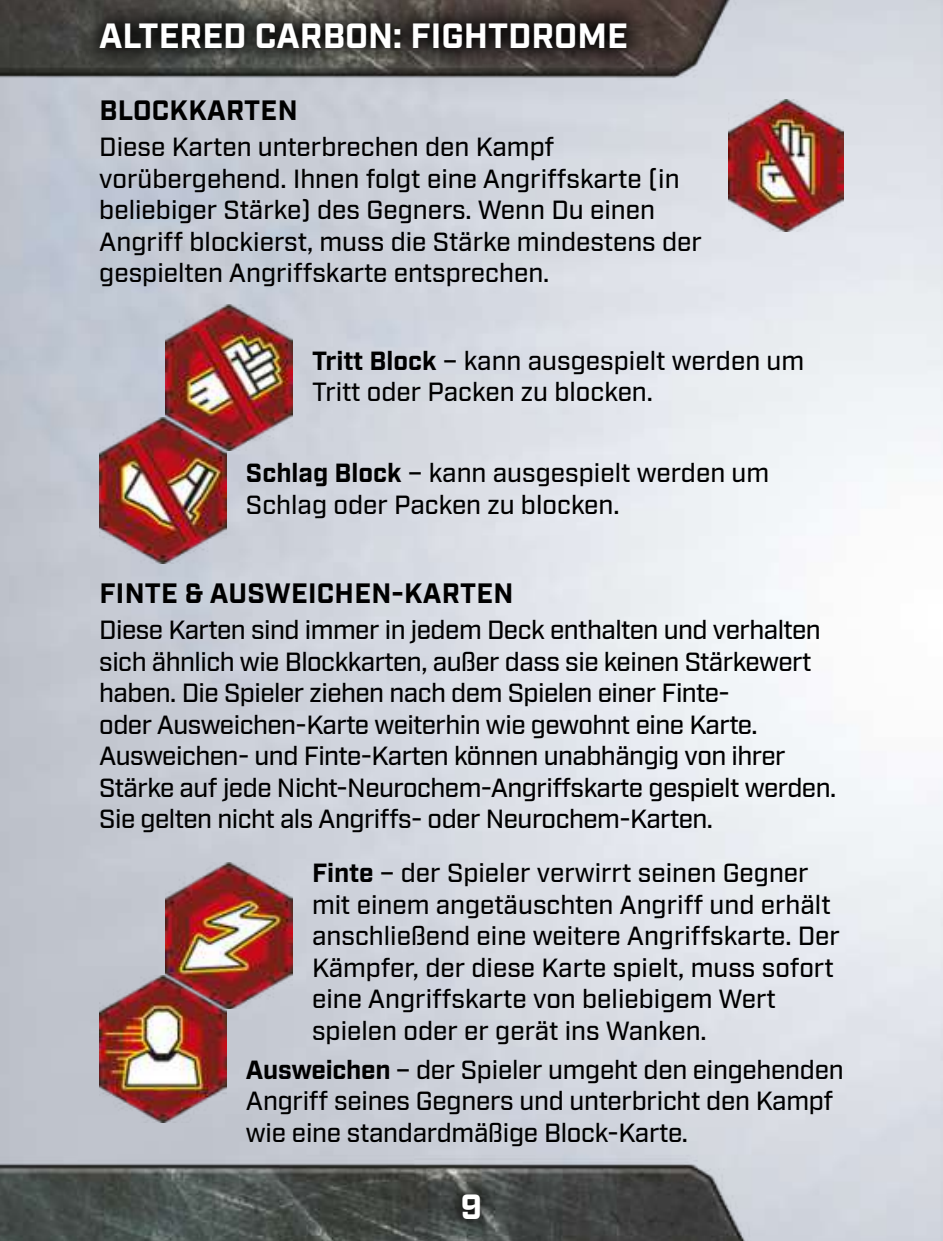
<style>
.page{position:relative;width:943px;height:1241px;background:#fff}
.page>*{position:absolute;margin:0;border:0;box-sizing:border-box;transform-origin:0 0}
.t1{font:700 35px "Industry";color:#fff}
.t2{font:700 28px "Industry";letter-spacing:.01em;color:#000}
.t3{font:500 26.25px/31.5px "Industry";letter-spacing:-.01em;color:#000}
.s1{font-weight:700}
</style>
<div class="page">
<img style="left:0;top:0;width:943px;height:1240px">
<img style="left:99px;top:975px;width:127px;height:146px">
<img style="left:165px;top:862px;width:127px;height:146px">
<img style="left:99px;top:417px;width:127px;height:146px">
<img style="left:165px;top:304px;width:127px;height:146px">
<img style="left:729px;top:99px;width:114px;height:133px">
<svg style="left:441px;top:1171px;width:59px;height:68px;background:#4a4f4c"></svg>
<svg style="left:80px;top:1px;width:567px;height:68px;background:#383532"></svg>
<h1 class="t1" style="left:99px;top:17px;width:530px">ALTERED CARBON: FIGHTDROME</h1>
<p class="t2" style="left:99px;top:95px;width:200px">BLOCKKARTEN</p>
<p class="t3" style="left:99px;top:132px;width:604px">Diese Karten unterbrechen den Kampf vorübergehend. Ihnen folgt eine Angriffskarte (in beliebiger Stärke) des Gegners. Wenn Du einen Angriff blockierst, muss die Stärke mindestens der gespielten Angriffskarte entsprechen.</p>
<p class="t3" style="left:312px;top:346px;width:494px"><span class="s1">Tritt Block</span> – kann ausgespielt werden um<br>Tritt oder Packen zu blocken.</p>
<p class="t3" style="left:246px;top:458px;width:525px"><span class="s1">Schlag Block</span> – kann ausgespielt werden um<br>Schlag oder Packen zu blocken.</p>
<p class="t2" style="left:99px;top:577px;width:415px">FINTE &amp; AUSWEICHEN-KARTEN</p>
<p class="t3" style="left:99px;top:615px;width:738px">Diese Karten sind immer in jedem Deck enthalten und verhalten sich ähnlich wie Blockkarten, außer dass sie keinen Stärkewert haben. Die Spieler ziehen nach dem Spielen einer Finte-<br>oder Ausweichen-Karte weiterhin wie gewohnt eine Karte.<br>Ausweichen- und Finte-Karten können unabhängig von ihrer Stärke auf jede Nicht-Neurochem-Angriffskarte gespielt werden.<br>Sie gelten nicht als Angriffs- oder Neurochem-Karten.</p>
<p class="t3" style="left:312px;top:858px;width:529px"><span class="s1">Finte</span> – der Spieler verwirrt seinen Gegner mit einem angetäuschten Angriff und erhält anschließend eine weitere Angriffskarte. Der Kämpfer, der diese Karte spielt, muss sofort eine Angriffskarte von beliebigem Wert spielen oder er gerät ins Wanken.</p>
<p class="t3" style="left:246px;top:1054px;width:599px"><span class="s1">Ausweichen</span> – der Spieler umgeht den eingehenden<br>Angriff seines Gegners und unterbricht den Kampf wie eine standardmäßige Block-Karte.</p>
<h1 class="t1" style="left:460px;top:1186px;width:23px">9</h1>
</div>
